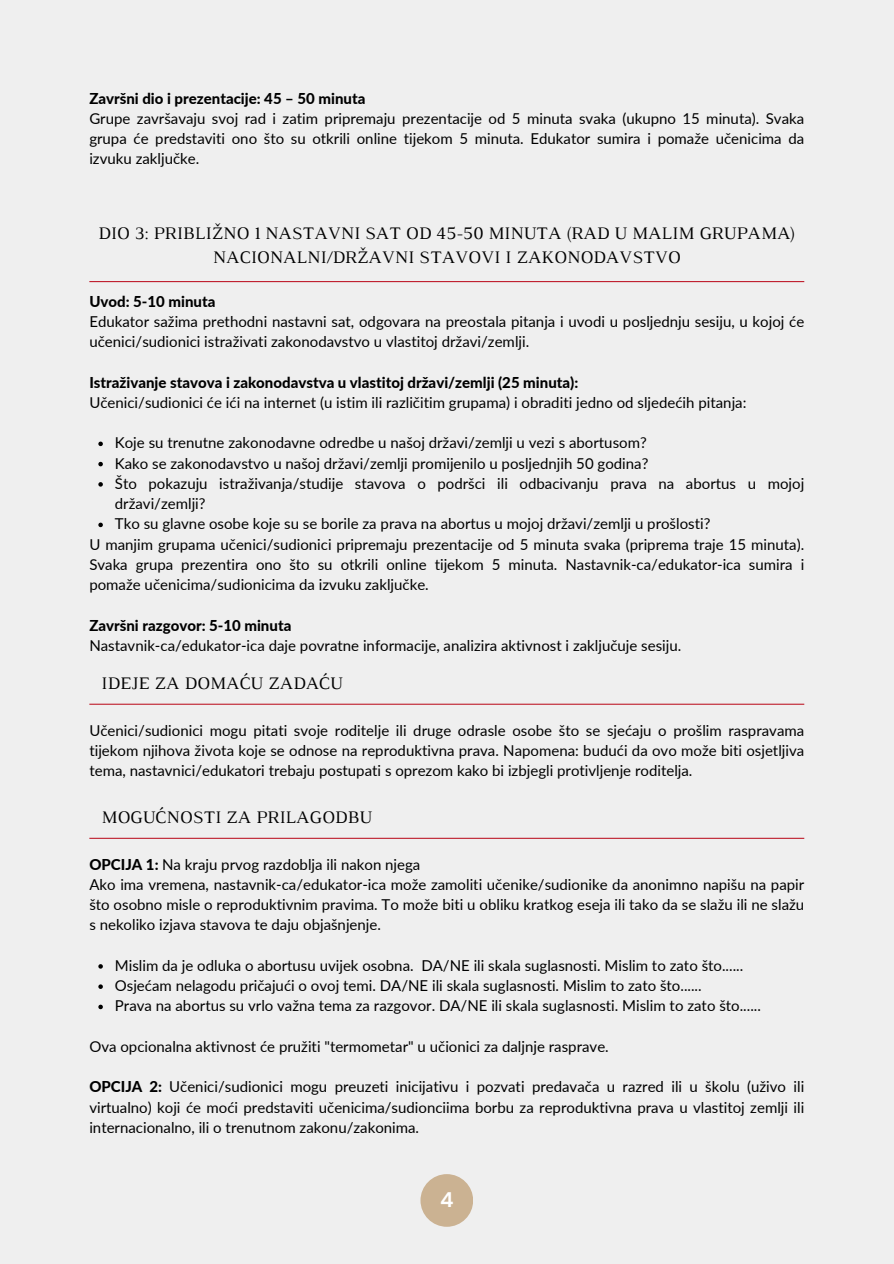
<style>
.page{position:relative;width:894px;height:1264px;background:#fff}
.page>*{position:absolute;margin:0;border:0;box-sizing:border-box;transform-origin:0 0}
.t1{font:700 21px "DM Sans";color:#fff}
.t2{font:18px/24.8px "Luthier";color:#000;text-align:center}
.t3{font:15px/20.2px "Lato";color:#000;text-align:justify}
.t4{font:800 15px "Lato";color:#000}
.s1{font-weight:800}
</style>
<div class="page">
<div style="left:0;top:0;width:893px;height:1263px;background:#efefef"></div>
<div style="left:420px;top:1174px;width:53px;height:52px;background:#cbb292;border-radius:50%"></div>
<hr style="left:89px;top:281px;width:715px;height:1px;background:#bf1e2d">
<svg style="left:98px;top:441px;width:5px;height:5px"></svg>
<svg style="left:98px;top:462px;width:5px;height:4px"></svg>
<svg style="left:98px;top:482px;width:5px;height:4px"></svg>
<svg style="left:98px;top:522px;width:5px;height:5px"></svg>
<hr style="left:89px;top:703px;width:715px;height:1px;background:#bf1e2d">
<hr style="left:89px;top:837px;width:715px;height:1px;background:#bf1e2d">
<svg style="left:98px;top:964px;width:5px;height:4px"></svg>
<svg style="left:98px;top:984px;width:5px;height:4px"></svg>
<svg style="left:98px;top:1004px;width:5px;height:5px"></svg>
<p class="t4" style="left:89px;top:89px;width:277px">Završni dio i prezentacije: 45 – 50 minuta</p>
<p class="t3" style="left:89px;top:108px;width:716px">Grupe završavaju svoj rad i zatim pripremaju prezentacije od 5 minuta svaka (ukupno 15 minuta). Svaka grupa će predstaviti ono što su otkrili online tijekom 5 minuta. Edukator sumira i pomaže učenicima da izvuku zaključke.</p>
<h1 class="t2" style="left:98px;top:222px;width:698px">DIO 3: PRIBLIŽNO 1 NASTAVNI SAT OD 45-50 MINUTA (RAD U MALIM GRUPAMA)<br>NACIONALNI/DRŽAVNI STAVOVI I ZAKONODAVSTVO</h1>
<p class="t4" style="left:89px;top:292px;width:127px">Uvod: 5-10 minuta</p>
<p class="t3" style="left:89px;top:311px;width:716px">Edukator sažima prethodni nastavni sat, odgovara na preostala pitanja i uvodi u posljednju sesiju, u kojoj će učenici/sudionici istraživati zakonodavstvo u vlastitoj državi/zemlji.</p>
<p class="t4" style="left:89px;top:373px;width:490px">Istraživanje stavova i zakonodavstva u vlastitoj državi/zemlji (25 minuta):</p>
<p class="t3" style="left:89px;top:392px;width:658px">Učenici/sudionici će ići na internet (u istim ili različitim grupama) i obraditi jedno od sljedećih pitanja:</p>
<p class="t3" style="left:115px;top:432px;width:533px">Koje su trenutne zakonodavne odredbe u našoj državi/zemlji u vezi s abortusom?</p>
<p class="t3" style="left:115px;top:452px;width:535px">Kako se zakonodavstvo u našoj državi/zemlji promijenilo u posljednjih 50 godina?</p>
<p class="t3" style="left:115px;top:473px;width:690px">Što pokazuju istraživanja/studije stavova o podršci ili odbacivanju prava na abortus u mojoj državi/zemlji?</p>
<p class="t3" style="left:115px;top:513px;width:597px">Tko su glavne osobe koje su se borile za prava na abortus u mojoj državi/zemlji u prošlosti?</p>
<p class="t3" style="left:89px;top:533px;width:716px">U manjim grupama učenici/sudionici pripremaju prezentacije od 5 minuta svaka (priprema traje 15 minuta).<br>Svaka grupa prezentira ono što su otkrili online tijekom 5 minuta. Nastavnik-ca/edukator-ica sumira i pomaže učenicima/sudionicima da izvuku zaključke.</p>
<p class="t4" style="left:89px;top:616px;width:203px">Završni razgovor: 5-10 minuta</p>
<p class="t3" style="left:89px;top:635px;width:593px">Nastavnik-ca/edukator-ica daje povratne informacije, analizira aktivnost i zaključuje sesiju.</p>
<p class="t2" style="left:101px;top:672px;width:243px">IDEJE ZA DOMAĆU ZADAĆU</p>
<h1 class="t3" style="left:89px;top:719px;width:716px">Učenici/sudionici mogu pitati svoje roditelje ili druge odrasle osobe što se sjećaju o prošlim raspravama tijekom njihova života koje se odnose na reproduktivna prava. Napomena: budući da ovo može biti osjetljiva tema, nastavnici/edukatori trebaju postupati s oprezom kako bi izbjegli protivljenje roditelja.</h1>
<p class="t2" style="left:101px;top:806px;width:272px">MOGUĆNOSTI ZA PRILAGODBU</p>
<p class="t3" style="left:89px;top:853px;width:332px"><span class="s1">OPCIJA 1:</span> Na kraju prvog razdoblja ili nakon njega</p>
<p class="t3" style="left:89px;top:874px;width:716px">Ako ima vremena, nastavnik-ca/edukator-ica može zamoliti učenike/sudionike da anonimno napišu na papir što osobno misle o reproduktivnim pravima. To može biti u obliku kratkog eseja ili tako da se slažu ili ne slažu s nekoliko izjava stavova te daju objašnjenje.</p>
<p class="t3" style="left:115px;top:955px;width:300px">Mislim da je odluka o abortusu uvijek osobna.</p>
<p class="t3" style="left:115px;top:955px;width:647px;text-align:left;text-indent:306px">DA/NE ili skala suglasnosti. Mislim to zato što......<br>Osjećam nelagodu pričajući o ovoj temi. DA/NE ili skala suglasnosti. Mislim to zato što......<br>Prava na abortus su vrlo važna tema za razgovor. DA/NE ili skala suglasnosti. Mislim to zato što......</p>
<p class="t3" style="left:89px;top:1036px;width:521px">Ova opcionalna aktivnost će pružiti "termometar" u učionici za daljnje rasprave.</p>
<p class="t3" style="left:89px;top:1076px;width:716px"><span class="s1">OPCIJA 2:</span> Učenici/sudionici mogu preuzeti inicijativu i pozvati predavača u razred ili u školu (uživo ili virtualno) koji će moći predstaviti učenicima/sudionciima borbu za reproduktivna prava u vlastitoj zemlji ili internacionalno, ili o trenutnom zakonu/zakonima.</p>
<h1 class="t1" style="left:440px;top:1186px;width:15px">4</h1>
</div>
